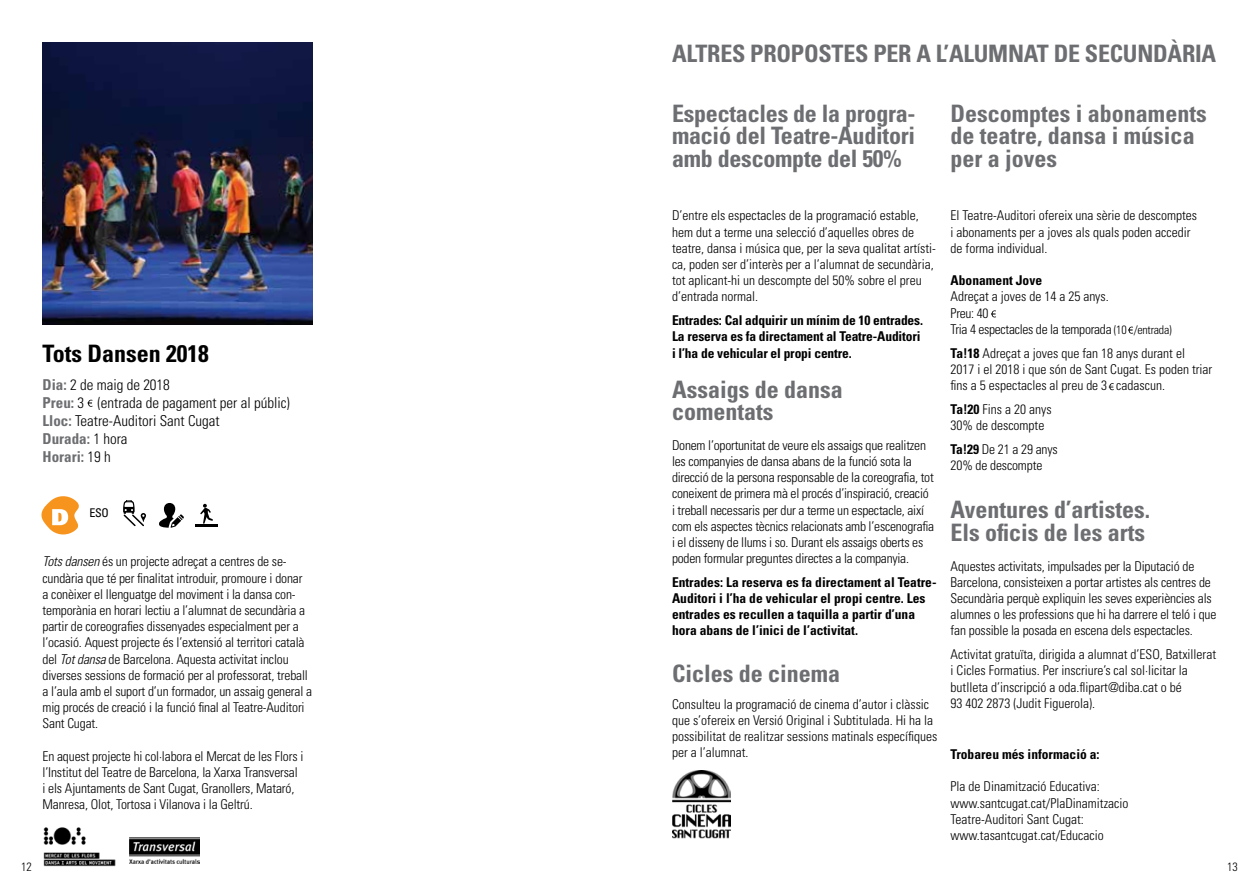
<style>
.page{position:relative;width:1259px;height:893px;background:#fff}
.page>*{position:absolute;margin:0;border:0;box-sizing:border-box;transform-origin:0 0}
.t1{font:700 condensed 24px/22.5px "Univers LT";color:#6d6e71}
.t2{font:700 condensed 24px "Univers LT";color:#000}
.t3{font:300 condensed 15px/18px "Univers LT";color:#000}
.t4{font:300 condensed 13.5px/16.2px "Univers LT";letter-spacing:-.01em;color:#000}
.t5{font:700 condensed 13.5px/16.2px "Univers LT";color:#000}
.t6{font:300 condensed 12px "Univers LT";color:#000}
.t7{font:condensed 12px "Univers LT";color:#000}
.s1{font-weight:700;color:#6d6e71}
.s2{font-style:italic}
.s3{font-size:12px}
.s4{font-weight:700}
</style>
<div class="page">
<svg style="left:1108px;top:383px;width:6px;height:7px"></svg>
<svg style="left:991px;top:310px;width:5px;height:7px"></svg>
<svg style="left:1128px;top:327px;width:5px;height:7px"></svg>
<img style="left:43px;top:827px;width:73px;height:40px">
<img style="left:130px;top:837px;width:69px;height:27px">
<img style="left:43px;top:43px;width:270px;height:281px">
<svg style="left:87px;top:400px;width:6px;height:7px"></svg>
<img style="left:672px;top:770px;width:58px;height:68px">
<svg style="left:159px;top:503px;width:25px;height:25px"></svg>
<svg style="left:200px;top:504px;width:13px;height:20px"></svg>
<hr style="left:196px;top:525px;width:22px;height:2px;background:#000">
<svg style="left:41px;top:496px;width:38px;height:39px"></svg>
<svg style="left:123px;top:500px;width:23px;height:27px"></svg>
<h1 class="t2" style="left:43px;top:338px;width:168px">Tots Dansen 2018</h1>
<p class="t3" style="left:43px;top:376px;width:249px"><span class="s1">Dia:</span> 2 de maig de 2018<br><span class="s1">Preu:</span> 3 (entrada de pagament per al públic)<br><span class="s1">Lloc:</span> Teatre-Auditori Sant Cugat<br><span class="s1">Durada:</span> 1 hora<br><span class="s1">Horari:</span> 19 h</p>
<p class="t7" style="left:89px;top:505px;width:21px">ESO</p>
<p class="t4" style="left:43px;top:554px;width:271px"><span class="s2">Tots dansen</span> és un projecte adreçat a centres de se&shy;cundària que té per finalitat introduir, promoure i donar<br>a conèixer el llenguatge del moviment i la dansa con&shy;temporània en horari lectiu a l’alumnat de secundària a partir de coreografies dissenyades especialment per a l’ocasió. Aquest projecte és l’extensió al territori català del <span class="s2">Tot dansa</span> de Barcelona. Aquesta activitat inclou diverses sessions de formació per al professorat, treball a l’aula amb el suport d’un formador, un assaig general a mig procés de creació i la funció final al Teatre-Auditori Sant Cugat.</p>
<p class="t4" style="left:43px;top:748px;width:262px">En aquest projecte hi col·labora el Mercat de les Flors i l’Institut del Teatre de Barcelona, la Xarxa Transversal i els Ajuntaments de Sant Cugat, Granollers, Mataró, Manresa, Olot, Tortosa i Vilanova i la Geltrú.</p>
<p class="t6" style="left:21px;top:859px;width:12px">12</p>
<h1 class="t1" style="left:672px;top:42px;width:546px">ALTRES PROPOSTES PER A L’ALUMNAT DE SECUNDÀRIA</h1>
<h1 class="t1" style="left:672px;top:102px;width:245px;text-align:justify">Espectacles de la progra&shy;mació del Teatre-Auditori amb descompte del 50%</h1>
<h1 class="t1" style="left:950px;top:102px;width:257px">Descomptes i abonaments de teatre, dansa i música per a joves</h1>
<p class="t4" style="left:672px;top:208px;width:265px">D’entre els espectacles de la programació estable, hem dut a terme una selecció d’aquelles obres de teatre, dansa i música que, per la seva qualitat artísti&shy;ca, poden ser d’interès per a l’alumnat de secundària, tot aplicant-hi un descompte del 50% sobre el preu d’entrada normal.</p>
<p class="t5" style="left:672px;top:312px;width:252px">Entrades: Cal adquirir un mínim de 10 entrades.<br>La reserva es fa directament al Teatre-Auditori i l’ha de vehicular el propi centre.</p>
<h1 class="t1" style="left:672px;top:378px;width:172px">Assaigs de dansa comentats</h1>
<p class="t4" style="left:672px;top:437px;width:264px">Donem l’oportunitat de veure els assaigs que realitzen les companyies de dansa abans de la funció sota la direcció de la persona responsable de la coreografia, tot coneixent de primera mà el procés d’inspiració, creació i treball necessaris per dur a terme un espectacle, així com els aspectes tècnics relacionats amb l’escenografia i el disseny de llums i so. Durant els assaigs oberts es poden formular preguntes directes a la companyia.</p>
<p class="t5" style="left:672px;top:574px;width:266px">Entrades: La reserva es fa directament al Teatre-Auditori i l’ha de vehicular el propi centre. Les entrades es recullen a taquilla a partir d’una hora abans de l’inici de l’activitat.</p>
<h1 class="t1" style="left:672px;top:662px;width:169px">Cicles de cinema</h1>
<p class="t4" style="left:672px;top:696px;width:267px">Consulteu la programació de cinema d’autor i clàssic que s’ofereix en Versió Original i Subtitulada. Hi ha la possibilitat de realitzar sessions matinals específiques per a l’alumnat.</p>
<p class="t4" style="left:950px;top:208px;width:248px">El Teatre-Auditori ofereix una sèrie de descomptes i abonaments per a joves als quals poden accedir de forma individual.</p>
<p class="t5" style="left:950px;top:272px;width:93px">Abonament Jove</p>
<p class="t4" style="left:950px;top:289px;width:223px">Adreçat a joves de 14 a 25 anys.<br>Preu: 40<br>Tria 4 espectacles de la temporada <span class="s3">(10 /entrada)</span></p>
<p class="t4" style="left:950px;top:345px;width:263px"><span class="s4">Ta!18</span> Adreçat a joves que fan 18 anys durant el<br>2017 i el 2018 i que són de Sant Cugat. Es poden triar fins a 5 espectacles al preu de 3 cadascun.</p>
<p class="t4" style="left:950px;top:401px;width:102px"><span class="s4">Ta!20</span> Fins a 20 anys<br>30% de descompte</p>
<p class="t4" style="left:950px;top:441px;width:109px"><span class="s4">Ta!29</span> De 21 a 29 anys<br>20% de descompte</p>
<h1 class="t1" style="left:950px;top:498px;width:201px">Aventures d’artistes.<br>Els oficis de les arts</h1>
<p class="t4" style="left:950px;top:558px;width:267px">Aquestes activitats, impulsades per la Diputació de Barcelona, consisteixen a portar artistes als centres de Secundària perquè expliquin les seves experiències als alumnes o les professions que hi ha darrere el teló i que fan possible la posada en escena dels espectacles.</p>
<p class="t4" style="left:950px;top:646px;width:267px">Activitat gratuïta, dirigida a alumnat d’ESO, Batxillerat i Cicles Formatius. Per inscriure’s cal sol·licitar la butlleta d’inscripció a oda.flipart@diba.cat o bé<br>93 402 2873 (Judit Figuerola).</p>
<p class="t5" style="left:950px;top:746px;width:150px">Trobareu més informació a:</p>
<p class="t4" style="left:950px;top:779px;width:179px">Pla de Dinamització Educativa: www.santcugat.cat/PlaDinamitzacio Teatre-Auditori Sant Cugat: www.tasantcugat.cat/Educacio</p>
<p class="t6" style="left:1227px;top:859px;width:12px">13</p>
</div>
